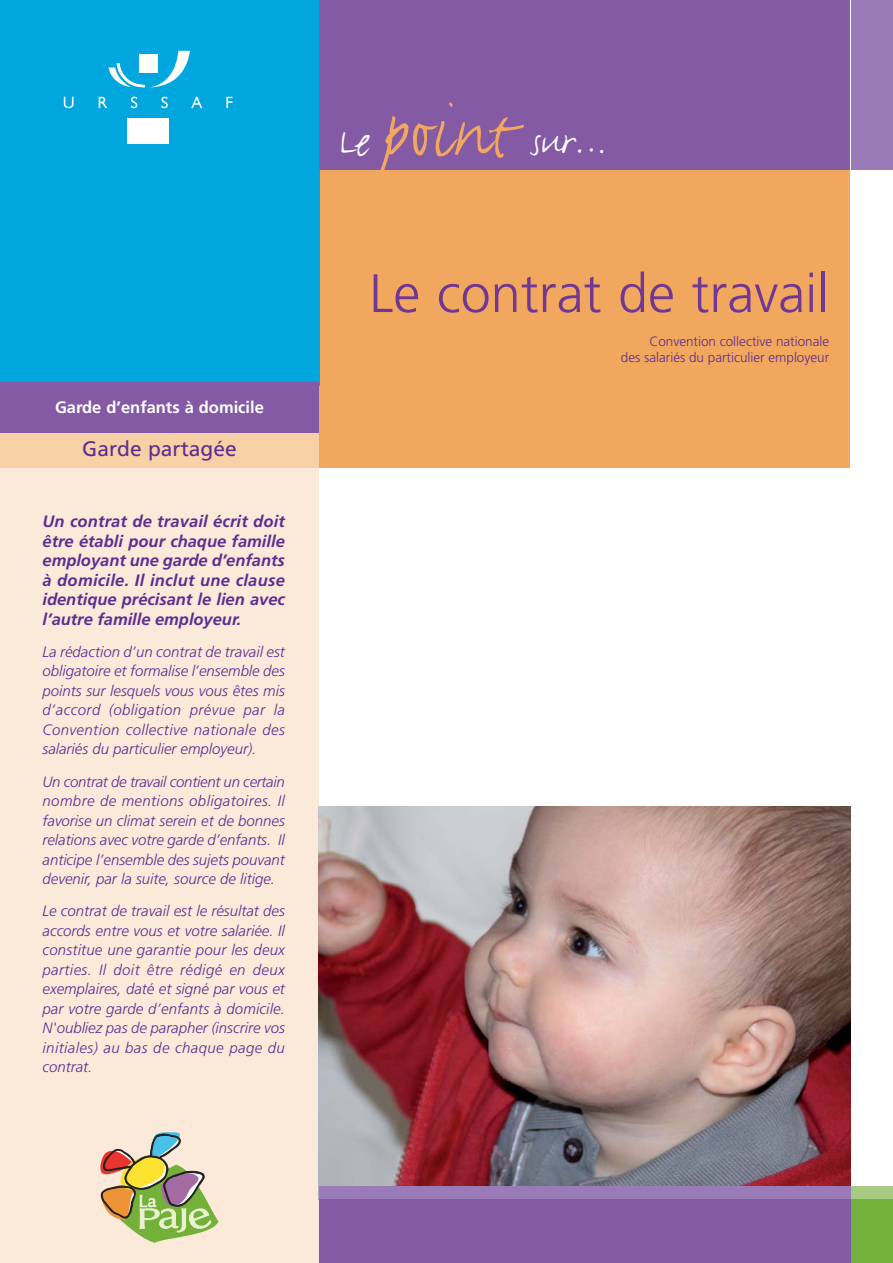
<style>
.page{position:relative;width:893px;height:1263px;background:#fff}
.page>*{position:absolute;margin:0;border:0;box-sizing:border-box;transform-origin:0 0}
.t1{font:300 54px "Frutiger";color:#703795}
.t2{font:48.3px "FF Justlefthand";color:#fff}
.t3{font:21px "Frutiger";color:#5e2d91}
.t4{font:italic 700 16.5px/19.5px "Frutiger";color:#5e2d91;text-align:justify}
.t5{font:700 16.5px "Frutiger";color:#fff}
.t6{font:italic 300 15px/19.5px "Frutiger";color:#5e2d91;text-align:justify}
.t7{font:300 13.5px/16.5px "Frutiger";color:#5e2d91;text-align:right}
.s1{font-size:86.4px;color:#f1a75d}
</style>
<div class="page">
<div style="left:319px;top:168px;width:531px;height:300px;background:#f1a75d"></div>
<div style="left:0;top:0;width:319px;height:385px;background:#00a7df"></div>
<div style="left:0;top:468px;width:319px;height:795px;background:#fbead9"></div>
<div style="left:319px;top:0;width:531px;height:170px;background:#845aa5"></div>
<svg style="left:109px;top:51px;width:81px;height:37px"></svg>
<div style="left:139px;top:54px;width:18px;height:18px;background:#fff"></div>
<svg style="left:64px;top:97px;width:10px;height:11px"></svg>
<svg style="left:99px;top:97px;width:8px;height:11px"></svg>
<svg style="left:131px;top:97px;width:6px;height:11px"></svg>
<svg style="left:161px;top:97px;width:7px;height:11px"></svg>
<svg style="left:191px;top:97px;width:11px;height:11px"></svg>
<svg style="left:226px;top:97px;width:6px;height:11px"></svg>
<div style="left:127px;top:118px;width:42px;height:26px;background:#fff"></div>
<div style="left:850px;top:0;width:43px;height:170px;background:#9b7bb7"></div>
<hr style="left:850px;top:0;width:1px;height:550px;background:#fff">
<img style="left:319px;top:807px;width:531px;height:379px">
<svg style="left:100px;top:1132px;width:119px;height:111px"></svg>
<div style="left:808px;top:1186px;width:85px;height:77px;background:#74b13b"></div>
<div style="left:319px;top:1186px;width:531px;height:77px;background:#845aa5"></div>
<div style="left:808px;top:1186px;width:85px;height:13px;background:#a7cb82"></div>
<div style="left:319px;top:1186px;width:531px;height:13px;background:#9b7bb7"></div>
<div style="left:0;top:383px;width:319px;height:51px;background:#845aa5"></div>
<div style="left:0;top:434px;width:319px;height:34px;background:#f8d0a6"></div>
<p class="t5" style="left:55px;top:400px;width:210px">Garde d’enfants à domicile</p>
<h3 class="t3" style="left:82px;top:441px;width:156px">Garde partagée</h3>
<p class="t4" style="left:43px;top:513px;width:244px">Un contrat de travail écrit doit être établi pour chaque famille employant une garde d’enfants à domicile. Il inclut une clause identique précisant le lien avec l’autre famille employeur.</p>
<p class="t6" style="left:43px;top:643px;width:244px">La rédaction d’un contrat de travail est obligatoire et formalise l’ensemble des points sur lesquels vous vous êtes mis d’accord (obligation prévue par la Convention collective nationale des salariés du particulier employeur).</p>
<p class="t6" style="left:43px;top:773px;width:244px">Un contrat de travail contient un certain nombre de mentions obligatoires. Il favorise un climat serein et de bonnes relations avec votre garde d’enfants. Il anticipe l’ensemble des sujets pouvant devenir, par la suite, source de litige.</p>
<p class="t6" style="left:43px;top:902px;width:244px">Le contrat de travail est le résultat des accords entre vous et votre salariée. Il constitue une garantie pour les deux parties. Il doit être rédigé en deux exemplaires, daté et signé par vous et par votre garde d’enfants à domicile.<br>N'oubliez pas de parapher (inscrire vos initiales) au bas de chaque page du contrat.</p>
<h2 class="t2" style="left:339px;top:123px;width:270px">Le <span class="s1">point</span> sur…</h2>
<h1 class="t1" style="left:369px;top:271px;width:461px">Le contrat de travail</h1>
<p class="t7" style="left:621px;top:334px;width:210px">Convention collective nationale<br>des salariés du particulier employeur</p>
</div>
